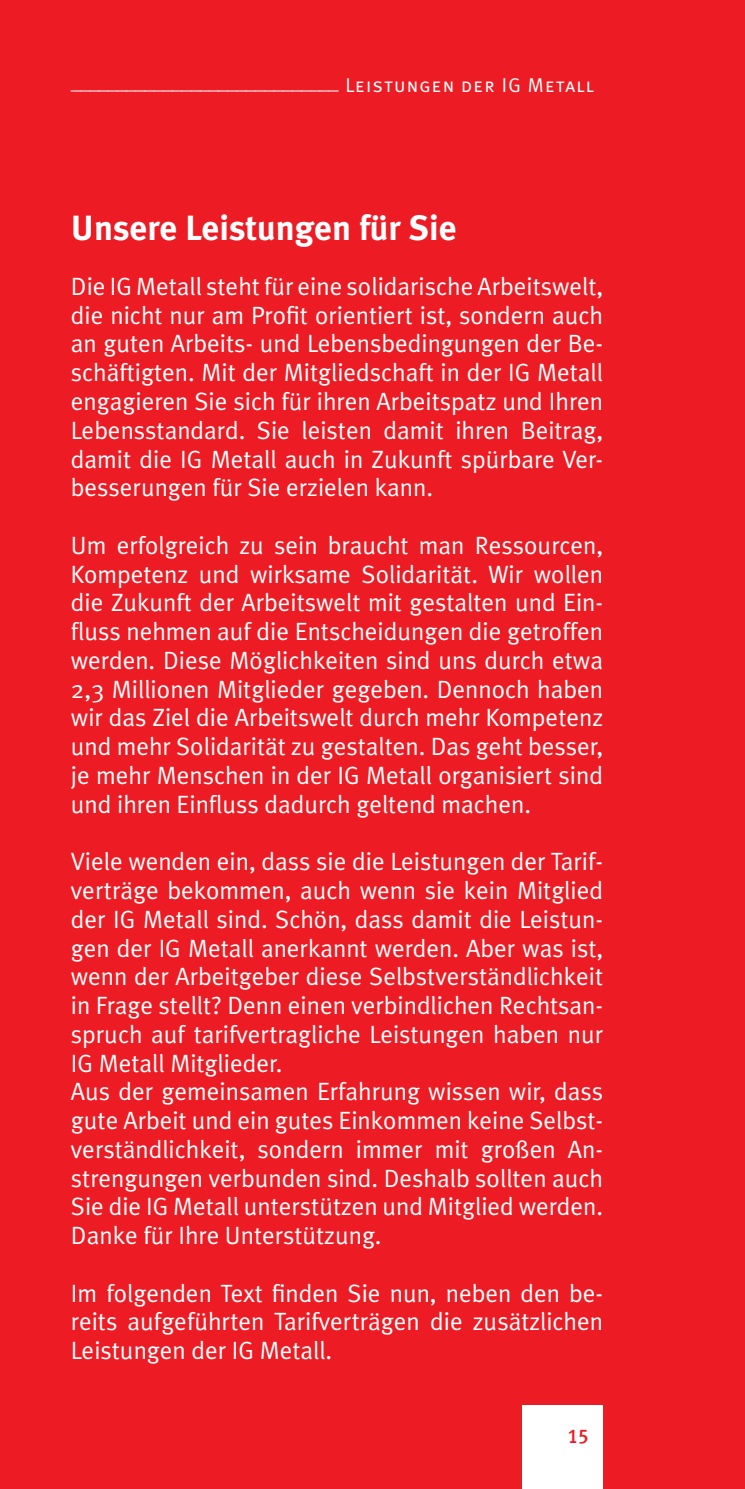
<style>
.page{position:relative;width:745px;height:1489px;background:#fff}
.page>*{position:absolute;margin:0;border:0;box-sizing:border-box;transform-origin:0 0}
.t1{font:700 35px "Meta Plus";color:#fff}
.t2{font:25px/28.8px "Meta Plus Normal";color:#fff;text-align:justify}
.t3{font:20px "Meta Plus Normal Caps";letter-spacing:.06em;color:#fff}
.t4{font:20px "Meta Plus Medium Caps";color:#ed1c24}
</style>
<div class="page">
<div style="left:0;top:0;width:744px;height:1488px;background:#ed1c24"></div>
<div style="left:522px;top:1405px;width:80px;height:83px;background:#fff"></div>
<p class="t3" style="left:71px;top:70px;width:524px">_____________________________ Leistungen der IG Metall</p>
<h1 class="t1" style="left:71px;top:213px;width:387px">Unsere Leistungen für Sie</h1>
<p class="t2" style="left:71px;top:274px;width:533px">Die IG Metall steht für eine solidarische Arbeitswelt, die nicht nur am Profit orientiert ist, sondern auch an guten Arbeits- und Lebensbedingungen der Be&shy;schäftigten. Mit der Mitgliedschaft in der IG Metall engagieren Sie sich für ihren Arbeitspatz und Ihren Lebensstandard. Sie leisten damit ihren Beitrag, damit die IG Metall auch in Zukunft spürbare Ver&shy;besserungen für Sie erzielen kann.</p>
<p class="t2" style="left:71px;top:532px;width:533px">Um erfolgreich zu sein braucht man Ressourcen, Kompetenz und wirksame Solidarität. Wir wollen die Zukunft der Arbeitswelt mit gestalten und Ein&shy;fluss nehmen auf die Entscheidungen die getroffen werden. Diese Möglichkeiten sind uns durch etwa 2,3 Millionen Mitglieder gegeben. Dennoch haben wir das Ziel die Arbeitswelt durch mehr Kompetenz und mehr Solidarität zu gestalten. Das geht besser, je mehr Menschen in der IG Metall organisiert sind und ihren Einfluss dadurch geltend machen.</p>
<p class="t2" style="left:71px;top:849px;width:533px;text-align:left">Viele wenden ein, dass sie die Leistungen der Tarif&shy;verträge bekommen, auch wenn sie kein Mitglied der IG Metall sind. Schön, dass damit die Leistun&shy;gen der IG Metall anerkannt werden. Aber was ist, wenn der Arbeitgeber diese Selbstverständlichkeit in Frage stellt? Denn einen verbindlichen Rechtsan&shy;spruch auf tarifvertragliche Leistungen haben nur IG Metall Mitglieder.<br>Aus der gemeinsamen Erfahrung wissen wir, dass gute Arbeit und ein gutes Einkommen keine Selbst&shy;verständlichkeit, sondern immer mit großen An&shy;strengungen verbunden sind. Deshalb sollten auch Sie die IG Metall unterstützen und Mitglied werden.<br>Danke für Ihre Unterstützung.</p>
<p class="t2" style="left:71px;top:1280px;width:533px">Im folgenden Text finden Sie nun, neben den be&shy;reits aufgeführten Tarifverträgen die zusätzlichen Leistungen der IG Metall.</p>
<p class="t4" style="left:567px;top:1423px;width:23px">15</p>
</div>
